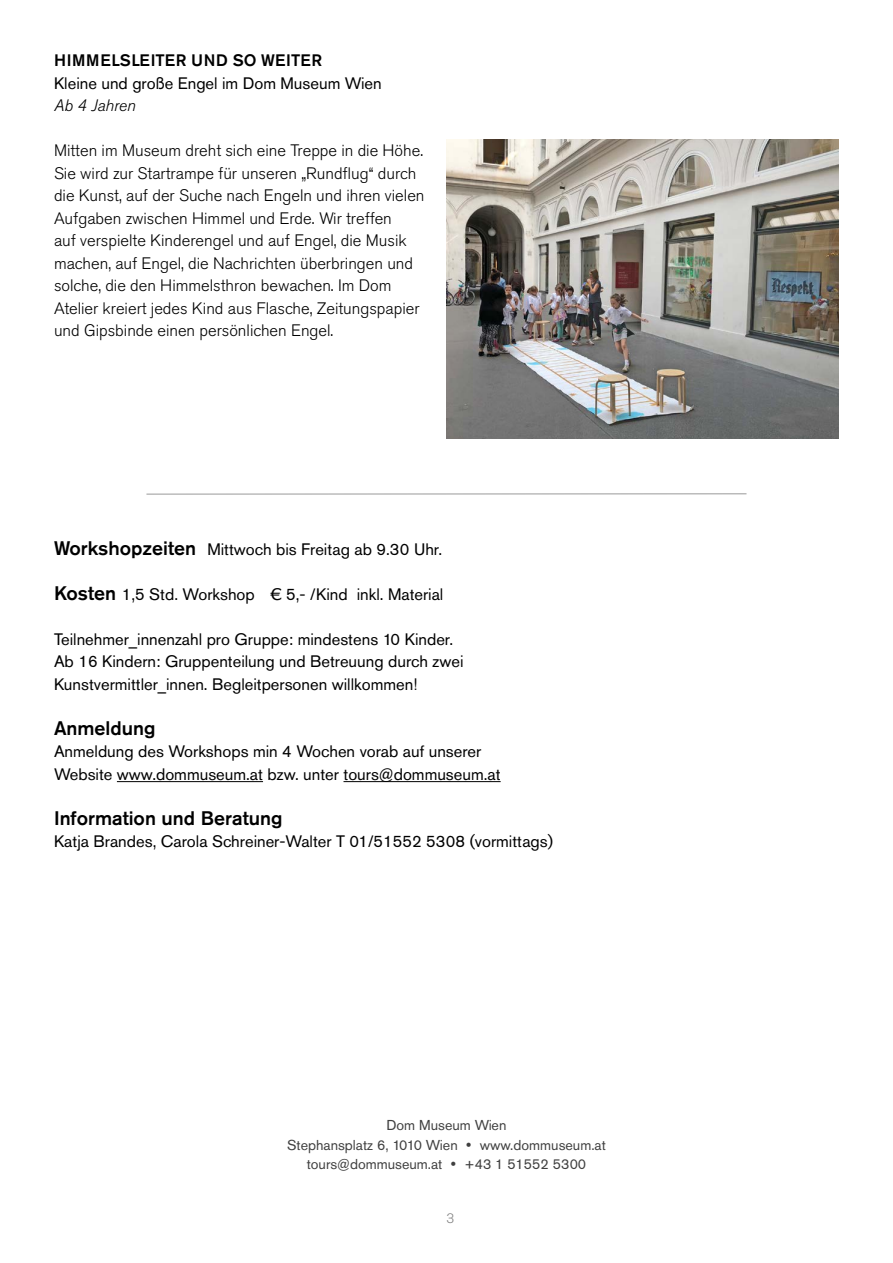
<style>
.page{position:relative;width:893px;height:1263px;background:#fff}
.page>*{position:absolute;margin:0;border:0;box-sizing:border-box;transform-origin:0 0}
.t1{font:500 19.5px "Akzidenz Grotesk Pro";color:#000}
.t2{font:16.5px/22.5px "Akzidenz Grotesk Pro";color:#000}
.t3{font:300 16.5px/22.5px "Akzidenz Grotesk Pro";color:#000}
.t4{font:500 16.5px "Akzidenz Grotesk Pro";letter-spacing:.04em;color:#000}
.t5{font:italic 300 16.5px "Akzidenz Grotesk Pro";color:#000}
.t6{font:14.25px/19.5px "Akzidenz Grotesk Pro";color:#404040;text-align:center}
.t7{font:300 13.5px "Akzidenz Grotesk Pro";color:#808080}
.s1{font-weight:500;font-size:19.5px}
</style>
<div class="page">
<img style="left:446px;top:140px;width:393px;height:298px">
<hr style="left:146px;top:494px;width:600px;height:1px;background:#999">
<hr style="left:117px;top:781px;width:146px;height:1px;background:#000">
<hr style="left:343px;top:781px;width:158px;height:1px;background:#000">
<p class="t4" style="left:54px;top:50px;width:270px">HIMMELSLEITER UND SO WEITER</p>
<p class="t2" style="left:54px;top:72px;width:329px">Kleine und große Engel im Dom Museum Wien</p>
<p class="t5" style="left:54px;top:95px;width:83px">Ab 4 Jahren</p>
<p class="t3" style="left:54px;top:139px;width:372px">Mitten im Museum dreht sich eine Treppe in die Höhe.<br>Sie wird zur Startrampe für unseren „Rundflug“ durch die Kunst, auf der Suche nach Engeln und ihren vielen Aufgaben zwischen Himmel und Erde. Wir treffen<br>auf verspielte Kinderengel und auf Engel, die Musik machen, auf Engel, die Nachrichten überbringen und solche, die den Himmelsthron bewachen. Im Dom Atelier kreiert jedes Kind aus Flasche, Zeitungspapier und Gipsbinde einen persönlichen Engel.</p>
<p class="t2" style="left:54px;top:538px;width:390px"><span class="s1">Workshopzeiten</span> Mittwoch bis Freitag ab 9.30 Uhr.</p>
<p class="t2" style="left:54px;top:583px;width:391px"><span class="s1">Kosten</span> 1,5 Std. Workshop € 5,- /Kind inkl. Material</p>
<p class="t2" style="left:54px;top:628px;width:411px">Teilnehmer_innenzahl pro Gruppe: mindestens 10 Kinder.<br>Ab 16 Kindern: Gruppenteilung und Betreuung durch zwei<br>Kunstvermittler_innen. Begleitpersonen willkommen!</p>
<p class="t1" style="left:54px;top:715px;width:103px">Anmeldung</p>
<p class="t2" style="left:54px;top:740px;width:448px">Anmeldung des Workshops min 4 Wochen vorab auf unserer<br>Website www.dommuseum.at bzw. unter tours@dommuseum.at</p>
<p class="t1" style="left:54px;top:805px;width:230px">Information und Beratung</p>
<p class="t2" style="left:54px;top:830px;width:501px">Katja Brandes, Carola Schreiner-Walter T 01/51552 5308 (vormittags)</p>
<p class="t6" style="left:287px;top:1116px;width:320px">Dom Museum Wien<br>Stephansplatz 6, 1010 Wien • www.dommuseum.at tours@dommuseum.at • +43 1 51552 5300</p>
<p class="t7" style="left:446px;top:1209px;width:9px">3</p>
</div>
